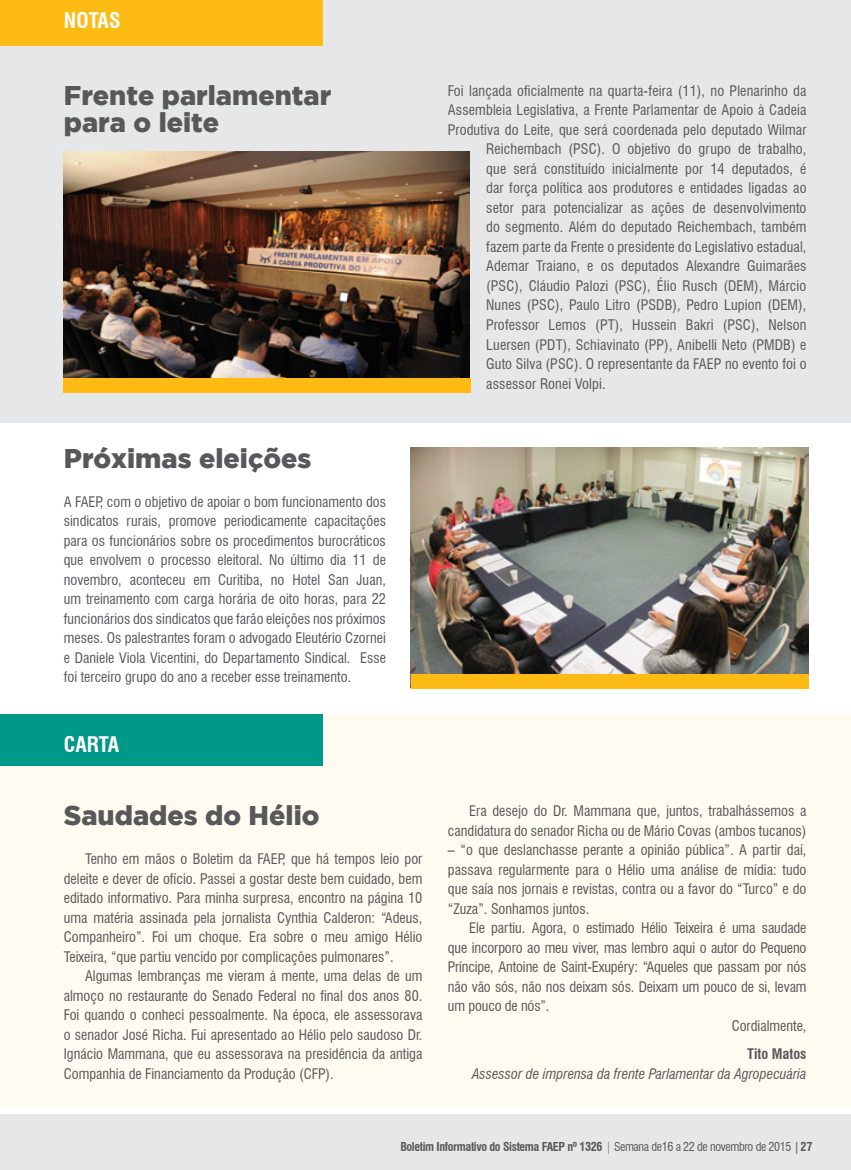
<style>
.page{position:relative;width:851px;height:1170px;background:#fff}
.page>*{position:absolute;margin:0;border:0;box-sizing:border-box;transform-origin:0 0}
.t1{font:900 27px/27px "Gotham";color:#58585b}
.t2{font:700 condensed 21px "Swiss 721 BT";color:#fff}
.t3{font:condensed 14.25px/19.5px "Swiss 721 BT";letter-spacing:.01em;color:#58585b;text-align:justify}
.t4{font:condensed 14.25px "Swiss 721 BT";letter-spacing:-.01em;color:#58585b}
.t5{font:italic condensed 14.25px "Swiss 721 BT";color:#58585b}
.t6{font:700 condensed 14.25px "Swiss 721 BT";color:#58585b}
.t7{font:700 condensed 12px "Swiss 721 BT";letter-spacing:-.03em;color:#58585b}
.s1{font-weight:400}
</style>
<div class="page">
<div style="left:0;top:1113px;width:850px;height:56px;background:#e6e7e8"></div>
<div style="left:1px;top:0;width:849px;height:422px;background:#e6e7e8"></div>
<div style="left:1px;top:713px;width:849px;height:392px;background:#fffbf0"></div>
<div style="left:1px;top:0;width:322px;height:46px;background:#fdbb14"></div>
<div style="left:1px;top:713px;width:322px;height:52px;background:#009886"></div>
<hr style="left:0;top:0;width:1px;height:46px;background:#fdbb14">
<img style="left:64px;top:152px;width:405px;height:226px">
<img style="left:410px;top:448px;width:398px;height:226px">
<div style="left:64px;top:378px;width:407px;height:15px;background:#fdbb14"></div>
<div style="left:410px;top:674px;width:398px;height:15px;background:#fdbb14"></div>
<h2 class="t2" style="left:64px;top:8px;width:58px">NOTAS</h2>
<h1 class="t1" style="left:64px;top:81px;width:269px">Frente parlamentar para o leite</h1>
<p class="t3" style="left:448px;top:81px;width:360px">Foi lançada oficialmente na quarta-feira (11), no Plenarinho da</p>
<p class="t3" style="left:448px;top:100px;width:360px">Assembleia Legislativa, a Frente Parlamentar de Apoio à Cadeia</p>
<p class="t3" style="left:448px;top:120px;width:360px">Produtiva do Leite, que será coordenada pelo deputado Wilmar</p>
<p class="t3" style="left:486px;top:139px;width:322px">Reichembach (PSC). O objetivo do grupo de trabalho,</p>
<p class="t3" style="left:486px;top:159px;width:322px">que será constituído inicialmente por 14 deputados, é</p>
<p class="t3" style="left:486px;top:178px;width:322px">dar força política aos produtores e entidades ligadas ao</p>
<p class="t3" style="left:486px;top:198px;width:322px">setor para potencializar as ações de desenvolvimento</p>
<p class="t3" style="left:486px;top:217px;width:322px">do segmento. Além do deputado Reichembach, também</p>
<p class="t3" style="left:486px;top:237px;width:322px">fazem parte da Frente o presidente do Legislativo estadual,</p>
<p class="t3" style="left:486px;top:256px;width:322px">Ademar Traiano, e os deputados Alexandre Guimarães</p>
<p class="t3" style="left:486px;top:276px;width:322px">(PSC), Cláudio Palozi (PSC), Élio Rusch (DEM), Márcio</p>
<p class="t3" style="left:486px;top:295px;width:322px">Nunes (PSC), Paulo Litro (PSDB), Pedro Lupion (DEM),</p>
<p class="t3" style="left:486px;top:315px;width:322px">Professor Lemos (PT), Hussein Bakri (PSC), Nelson</p>
<p class="t3" style="left:486px;top:334px;width:322px">Luersen (PDT), Schiavinato (PP), Anibelli Neto (PMDB) e</p>
<p class="t3" style="left:486px;top:354px;width:322px">Guto Silva (PSC). O representante da FAEP no evento foi o</p>
<p class="t3" style="left:486px;top:373px;width:121px">assessor Ronei Volpi.</p>
<h1 class="t1" style="left:64px;top:444px;width:249px">Próximas eleições</h1>
<p class="t3" style="left:64px;top:491px;width:323px">A FAEP, com o objetivo de apoiar o bom funcionamento dos sindicatos rurais, promove periodicamente capacitações para os funcionários sobre os procedimentos burocráticos que envolvem o processo eleitoral. No último dia 11 de novembro, aconteceu em Curitiba, no Hotel San Juan, um treinamento com carga horária de oito horas, para 22 funcionários dos sindicatos que farão eleições nos próximos meses. Os palestrantes foram o advogado Eleutério Czornei e Daniele Viola Vicentini, do Departamento Sindical. Esse foi terceiro grupo do ano a receber esse treinamento.</p>
<h2 class="t2" style="left:64px;top:731px;width:57px">CARTA</h2>
<h1 class="t1" style="left:64px;top:801px;width:257px">Saudades do Hélio</h1>
<p class="t3" style="left:64px;top:849px;width:360px;text-indent:21px">Tenho em mãos o Boletim da FAEP, que há tempos leio por deleite e dever de ofício. Passei a gostar deste bem cuidado, bem editado informativo. Para minha surpresa, encontro na página 10 uma matéria assinada pela jornalista Cynthia Calderon: “Adeus, Companheiro”. Foi um choque. Era sobre o meu amigo Hélio Teixeira, “que partiu vencido por complicações pulmonares”.</p>
<p class="t3" style="left:64px;top:966px;width:360px;text-indent:21px">Algumas lembranças me vieram à mente, uma delas de um almoço no restaurante do Senado Federal no final dos anos 80.<br>Foi quando o conheci pessoalmente. Na época, ele assessorava o senador José Richa. Fui apresentado ao Hélio pelo saudoso Dr.<br>Ignácio Mammana, que eu assessorava na presidência da antiga Companhia de Financiamento da Produção (CFP).</p>
<p class="t3" style="left:448px;top:801px;width:360px;text-align:right">Era desejo do Dr. Mammana que, juntos, trabalhássemos a candidatura do senador Richa ou de Mário Covas (ambos tucanos)</p>
<p class="t3" style="left:448px;top:840px;width:360px">– “o que deslanchasse perante a opinião pública”. A partir daí, passava regularmente para o Hélio uma análise de mídia: tudo que saía nos jornais e revistas, contra ou a favor do “Turco” e do “Zuza”. Sonhamos juntos.</p>
<p class="t4" style="left:469px;top:919px;width:339px">Ele partiu. Agora, o estimado Hélio Teixeira é uma saudade</p>
<p class="t4" style="left:448px;top:939px;width:360px">que incorporo ao meu viver, mas lembro aqui o autor do Pequeno</p>
<p class="t4" style="left:448px;top:958px;width:360px">Príncipe, Antoine de Saint-Exupéry: “Aqueles que passam por nós</p>
<p class="t4" style="left:448px;top:978px;width:360px">não vão sós, não nos deixam sós. Deixam um pouco de si, levam</p>
<p class="t4" style="left:448px;top:997px;width:103px">um pouco de nós”.</p>
<p class="t3" style="left:731px;top:1015px;width:76px">Cordialmente,</p>
<p class="t6" style="left:747px;top:1045px;width:61px">Tito Matos</p>
<p class="t5" style="left:472px;top:1065px;width:336px">Assessor de imprensa da frente Parlamentar da Agropecuária</p>
<p class="t7" style="left:400px;top:1138px;width:413px">Boletim Informativo do Sistema FAEP nº 1326 <span class="s1">| Semana de16 a 22 de novembro de 2015 |</span> 27</p>
</div>
